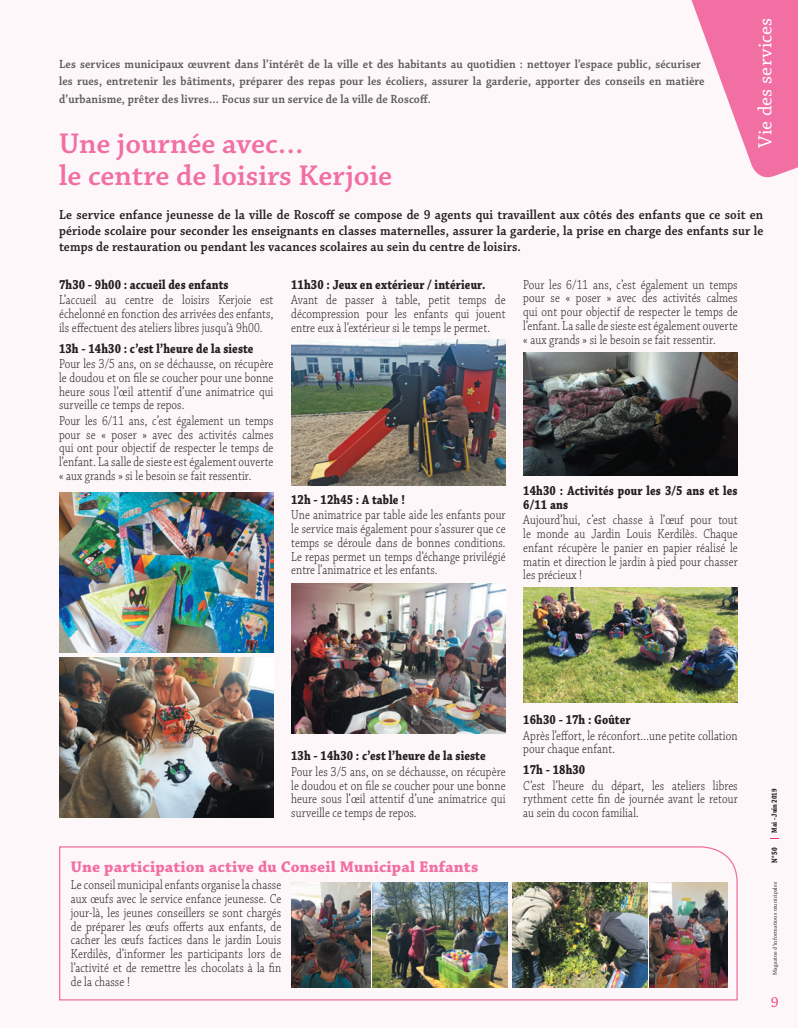
<style>
.page{position:relative;width:798px;height:1028px;background:#fff}
.page>*{position:absolute;margin:0;border:0;box-sizing:border-box;transform-origin:0 0}
.t1{font:600 30px/32.5px "Chaparral Pro";color:#f16fa3}
.t2{font:20px "Chaparral Pro";letter-spacing:.01em;color:#fff}
.t3{font:700 16.25px "Chaparral Pro";letter-spacing:.01em;color:#f16fa3}
.t4{font:15px "Chaparral Pro";color:#ef377f}
.t5{font:300 13.75px/13.8px "Chaparral Pro";letter-spacing:.01em;color:#231f20;text-align:justify;scale:.82 1}
.t6{font:600 13.75px/16.2px "Chaparral Pro";letter-spacing:.01em;color:#231f20;text-align:justify;scale:.92 1}
.t7{font:700 13.75px/13.8px "Chaparral Pro";letter-spacing:.01em;color:#231f20;scale:.82 1}
.t8{font:600 12.5px/17.5px "Chaparral Pro";letter-spacing:.01em;color:#57585a;scale:.92 1}
.t9{font:700 8.25px "Chaparral Pro";color:#231f20;scale:.8 1}
.t10{font:700 7.75px "Chaparral Pro";color:#231f20;scale:.8 1}
.t11{font:5.75px "Chaparral Pro";letter-spacing:.02em;color:#231f20}
</style>
<div class="page">
<div style="left:0;top:0;width:797px;height:1028px;background:#fef7f9"></div>
<svg style="left:691px;top:0;width:106px;height:178px"></svg>
<svg style="left:59px;top:846px;width:679px;height:155px"></svg>
<img style="left:292px;top:882px;width:78px;height:105px">
<img style="left:372px;top:882px;width:135px;height:105px">
<img style="left:512px;top:882px;width:134px;height:105px">
<img style="left:649px;top:882px;width:78px;height:105px">
<img style="left:59px;top:492px;width:214px;height:161px">
<img style="left:59px;top:657px;width:214px;height:160px">
<img style="left:292px;top:340px;width:213px;height:145px">
<img style="left:291px;top:583px;width:214px;height:150px">
<img style="left:523px;top:352px;width:214px;height:124px">
<img style="left:523px;top:587px;width:214px;height:115px">
<p class="t8" style="left:59px;top:55px;width:703px">Les services municipaux œuvrent dans l’intérêt de la ville et des habitants au quotidien : nettoyer l’espace public, sécuriser les rues, entretenir les bâtiments, préparer des repas pour les écoliers, assurer la garderie, apporter des conseils en matière d’urbanisme, prêter des livres… Focus sur un service de la ville de Roscoff.</p>
<h1 class="t1" style="left:59px;top:128px;width:334px">Une journée avec…<br>le centre de loisirs Kerjoie</h1>
<h2 class="t2" style="left:753px;top:148px;width:132px;rotate:-90deg">Vie des services</h2>
<p class="t6" style="left:59px;top:206px;width:766px">Le service enfance jeunesse de la ville de Roscoff se compose de 9 agents qui travaillent aux côtés des enfants que ce soit en période scolaire pour seconder les enseignants en classes maternelles, assurer la garderie, la prise en charge des enfants sur le temps de restauration ou pendant les vacances scolaires au sein du centre de loisirs.</p>
<p class="t7" style="left:59px;top:278px;width:208px">7h30 - 9h00 : accueil des enfants</p>
<p class="t5" style="left:59px;top:293px;width:263px">L’accueil au centre de loisirs Kerjoie est échelonné en fonction des arrivées des enfants, ils effectuent des ateliers libres jusqu’à 9h00.</p>
<p class="t7" style="left:59px;top:342px;width:239px">13h - 14h30 : c’est l’heure de la sieste</p>
<p class="t5" style="left:59px;top:357px;width:263px">Pour les 3/5 ans, on se déchausse, on récupère le doudou et on file se coucher pour une bonne heure sous l’œil attentif d’une animatrice qui surveille ce temps de repos.</p>
<p class="t5" style="left:59px;top:414px;width:263px">Pour les 6/11 ans, c’est également un temps pour se « poser » avec des activités calmes qui ont pour objectif de respecter le temps de l’enfant. La salle de sieste est également ouverte « aux grands » si le besoin se fait ressentir.</p>
<p class="t7" style="left:291px;top:278px;width:238px">11h30 : Jeux en extérieur / intérieur.</p>
<p class="t5" style="left:291px;top:293px;width:263px">Avant de passer à table, petit temps de décompression pour les enfants qui jouent entre eux à l’extérieur si le temps le permet.</p>
<p class="t5" style="left:523px;top:278px;width:263px">Pour les 6/11 ans, c’est également un temps pour se « poser » avec des activités calmes qui ont pour objectif de respecter le temps de l’enfant. La salle de sieste est également ouverte « aux grands » si le besoin se fait ressentir.</p>
<p class="t7" style="left:291px;top:493px;width:140px">12h - 12h45 : A table !</p>
<p class="t5" style="left:291px;top:509px;width:263px">Une animatrice par table aide les enfants pour le service mais également pour s’assurer que ce temps se déroule dans de bonnes conditions.<br>Le repas permet un temps d’échange privilégié entre l’animatrice et les enfants.</p>
<p class="t7" style="left:523px;top:484px;width:263px">14h30 : Activités pour les 3/5 ans et les<br>6/11 ans</p>
<p class="t5" style="left:523px;top:513px;width:263px">Aujourd’hui, c’est chasse à l’œuf pour tout le monde au Jardin Louis Kerdilès. Chaque enfant récupère le panier en papier réalisé le matin et direction le jardin à pied pour chasser les précieux !</p>
<p class="t7" style="left:291px;top:749px;width:239px">13h - 14h30 : c’est l’heure de la sieste</p>
<p class="t5" style="left:291px;top:765px;width:263px">Pour les 3/5 ans, on se déchausse, on récupère le doudou et on file se coucher pour une bonne heure sous l’œil attentif d’une animatrice qui surveille ce temps de repos.</p>
<p class="t3" style="left:71px;top:857px;width:408px">Une participation active du Conseil Municipal Enfants</p>
<p class="t5" style="left:71px;top:878px;width:258px">Le conseil municipal enfants organise la chasse aux œufs avec le service enfance jeunesse. Ce jour-là, les jeunes conseillers se sont chargés de préparer les œufs offerts aux enfants, de cacher les œufs factices dans le jardin Louis Kerdilès, d’informer les participants lors de l’activité et de remettre les chocolats à la fin de la chasse !</p>
<p class="t7" style="left:523px;top:713px;width:132px">16h30 - 17h : Goûter</p>
<p class="t5" style="left:523px;top:729px;width:263px">Après l’effort, le réconfort…une petite collation pour chaque enfant.</p>
<p class="t7" style="left:523px;top:763px;width:77px">17h - 18h30</p>
<p class="t5" style="left:523px;top:779px;width:263px">C’est l’heure du départ, les ateliers libres rythment cette fin de journée avant le retour au sein du cocon familial.</p>
<p class="t10" style="left:769px;top:832px;width:57px;rotate:-90deg">Mai - Juin 2019</p>
<p class="t9" style="left:769px;top:863px;width:21px;rotate:-90deg">N°50</p>
<p class="t11" style="left:771px;top:974px;width:94px;rotate:-90deg">Magazine d’informations municipales</p>
<p class="t4" style="left:770px;top:993px;width:9px">9</p>
</div>
